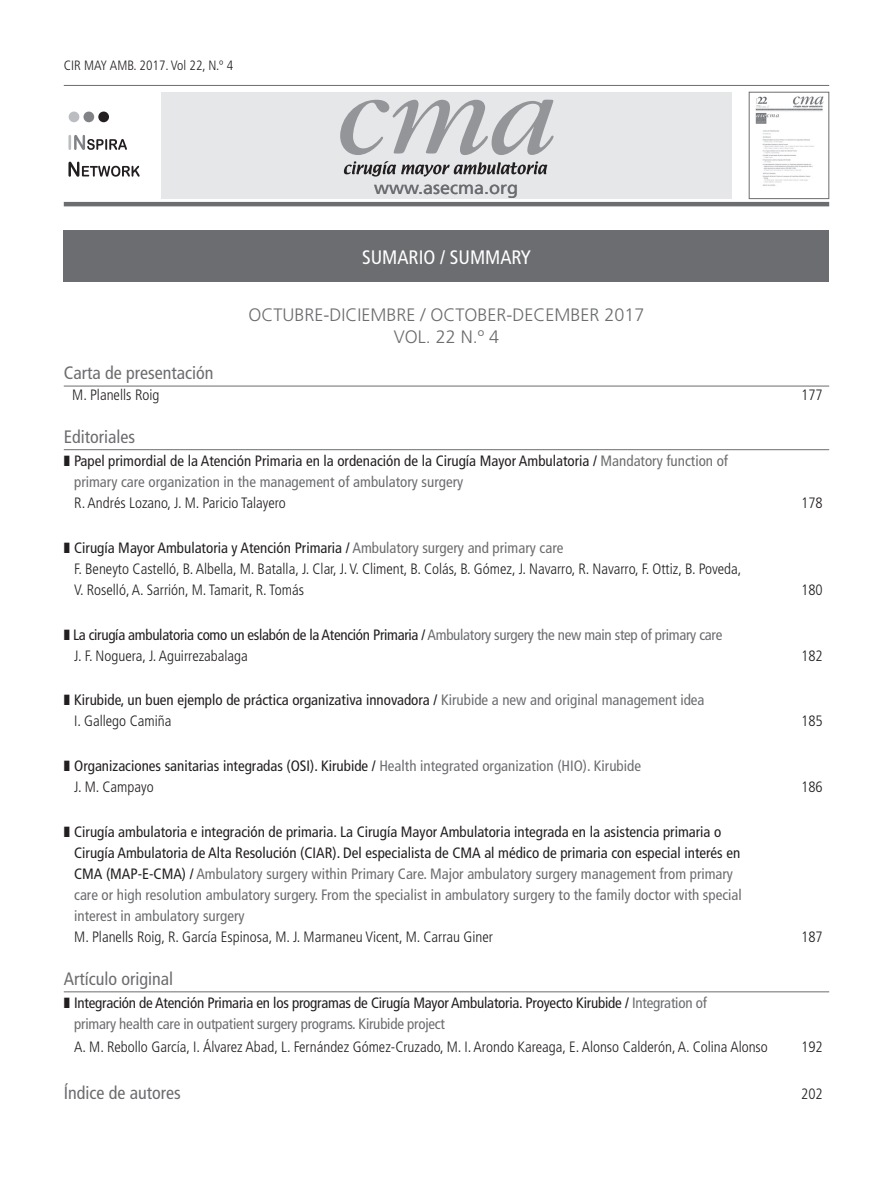
<style>
.page{position:relative;width:893px;height:1191px;background:#fff}
.page>*{position:absolute;margin:0;border:0;box-sizing:border-box;transform-origin:0 0}
.t1{font:condensed 19.5px "Frutiger";color:#fff}
.t2{font:condensed 18px "Frutiger";color:#6c6d70}
.t3{font:300 18px/21.6px "Frutiger";color:#6c6d70;text-align:center}
.t4{font:18px "Frutiger";color:#6c6d70}
.t5{font:condensed 15px/21px "Frutiger";color:#231f20}
.t6{font:300 condensed 15px/21px "Frutiger";color:#231f20}
.t7{font:condensed 15px/21px "Frutiger";letter-spacing:-.02em;color:#231f20}
.t8{font:300 condensed 13.5px "Frutiger";color:#231f20}
.s1{color:#6c6d70}
.s2{font-weight:400}
.s3{font-weight:400;color:#6c6d70}
.s4{font-weight:300}
</style>
<div class="page">
<hr style="left:64px;top:202px;width:765px;height:4px;background:#6c6d70">
<div style="left:64px;top:231px;width:765px;height:51px;background:#6c6d70"></div>
<hr style="left:64px;top:386px;width:765px;height:1px;background:#6c6d70">
<hr style="left:64px;top:449px;width:765px;height:1px;background:#6c6d70">
<hr style="left:64px;top:991px;width:765px;height:1px;background:#6c6d70">
<div style="left:161px;top:92px;width:571px;height:107px;background:#e6e7e9"></div>
<hr style="left:64px;top:85px;width:765px;height:1px;background:#6c6d70">
<img style="left:755px;top:96px;width:69px;height:90px">
<div style="left:749px;top:92px;width:80px;height:107px;border:1px solid #6c6d70"></div>
<svg style="left:340px;top:100px;width:213px;height:55px"></svg>
<svg style="left:344px;top:161px;width:203px;height:15px"></svg>
<svg style="left:68px;top:135px;width:59px;height:15px"></svg>
<svg style="left:68px;top:162px;width:72px;height:15px"></svg>
<div style="left:98px;top:112px;width:11px;height:10px;background:#231f20;border-radius:50%"></div>
<div style="left:83px;top:112px;width:11px;height:10px;background:#808285;border-radius:50%"></div>
<div style="left:69px;top:112px;width:10px;height:10px;background:#bcbdc0;border-radius:50%"></div>
<p class="t8" style="left:64px;top:57px;width:171px">CIR MAY AMB. 2017. Vol 22, N.º 4</p>
<p class="t4" style="left:374px;top:177px;width:146px">www.asecma.org</p>
<h1 class="t1" style="left:362px;top:245px;width:170px">SUMARIO / SUMMARY</h1>
<p class="t3" style="left:248px;top:304px;width:398px">OCTUBRE-DICIEMBRE / OCTOBER-DECEMBER 2017<br>VOL. 22 N.º 4</p>
<p class="t2" style="left:64px;top:362px;width:151px">Carta de presentación</p>
<p class="t6" style="left:72px;top:385px;width:89px">M. Planells Roig</p>
<p class="t6" style="left:801px;top:385px;width:23px">177</p>
<p class="t2" style="left:64px;top:426px;width:73px">Editoriales</p>
<p class="t5" style="left:74px;top:450px;width:655px;text-indent:-10px">❚ Papel primordial de la Atención Primaria en la ordenación de la Cirugía Mayor Ambulatoria / <span class="s1">Mandatory function of primary care organization in the management of ambulatory surgery</span></p>
<p class="t6" style="left:74px;top:492px;width:213px">R. Andrés Lozano, J. M. Paricio Talayero</p>
<p class="t6" style="left:801px;top:492px;width:23px">178</p>
<p class="t6" style="left:74px;top:537px;width:669px;text-indent:-10px">❚ <span class="s2">Cirugía Mayor Ambulatoria y Atención Primaria /</span> <span class="s3">Ambulatory surgery and primary care<br></span>F. Beneyto Castelló, B. Albella, M. Batalla, J. Clar, J. V. Climent, B. Colás, B. Gómez, J. Navarro, R. Navarro, F. Ottiz, B. Poveda,<br>V. Roselló, A. Sarrión, M. Tamarit, R. Tomás</p>
<p class="t6" style="left:801px;top:579px;width:23px">180</p>
<p class="t7" style="left:74px;top:624px;width:650px;text-indent:-10px">❚ La cirugía ambulatoria como un eslabón de la Atención Primaria / <span class="s1">Ambulatory surgery the new main step of primary care<br></span><span class="s4">J. F. Noguera, J. Aguirrezabalaga</span></p>
<p class="t5" style="left:74px;top:689px;width:632px;text-indent:-10px">❚ Kirubide, un buen ejemplo de práctica organizativa innovadora / <span class="s1">Kirubide a new and original management idea<br></span><span class="s4">I. Gallego Camiña</span></p>
<p class="t5" style="left:74px;top:755px;width:568px;text-indent:-10px">❚ Organizaciones sanitarias integradas (OSI). Kirubide / <span class="s1">Health integrated organization (HIO). Kirubide<br></span><span class="s4">J. M. Campayo</span></p>
<p class="t6" style="left:801px;top:645px;width:23px">182</p>
<p class="t6" style="left:801px;top:711px;width:23px">185</p>
<p class="t6" style="left:801px;top:776px;width:23px">186</p>
<p class="t5" style="left:74px;top:821px;width:669px;text-indent:-10px">❚ Cirugía ambulatoria e integración de primaria. La Cirugía Mayor Ambulatoria integrada en la asistencia primaria o Cirugía Ambulatoria de Alta Resolución (CIAR). Del especialista de CMA al médico de primaria con especial interés en CMA (MAP-E-CMA) / <span class="s1">Ambulatory surgery within Primary Care. Major ambulatory surgery management from primary care or high resolution ambulatory surgery. From the specialist in ambulatory surgery to the family doctor with special interest in ambulatory surgery</span></p>
<p class="t6" style="left:74px;top:926px;width:420px">M. Planells Roig, R. García Espinosa, M. J. Marmaneu Vicent, M. Carrau Giner</p>
<p class="t6" style="left:801px;top:926px;width:23px">187</p>
<p class="t2" style="left:64px;top:968px;width:111px">Artículo original</p>
<p class="t5" style="left:74px;top:992px;width:634px;text-indent:-10px">❚ Integración de Atención Primaria en los programas de Cirugía Mayor Ambulatoria. Proyecto Kirubide / <span class="s1">Integration of primary health care in outpatient surgery programs. Kirubide project</span></p>
<p class="t6" style="left:74px;top:1037px;width:695px">A. M. Rebollo García, I. Álvarez Abad, L. Fernández Gómez-Cruzado, M. I. Arondo Kareaga, E. Alonso Calderón, A. Colina Alonso</p>
<p class="t6" style="left:801px;top:1037px;width:23px">192</p>
<p class="t2" style="left:64px;top:1082px;width:118px">Índice de autores</p>
<p class="t6" style="left:801px;top:1083px;width:23px">202</p>
</div>
